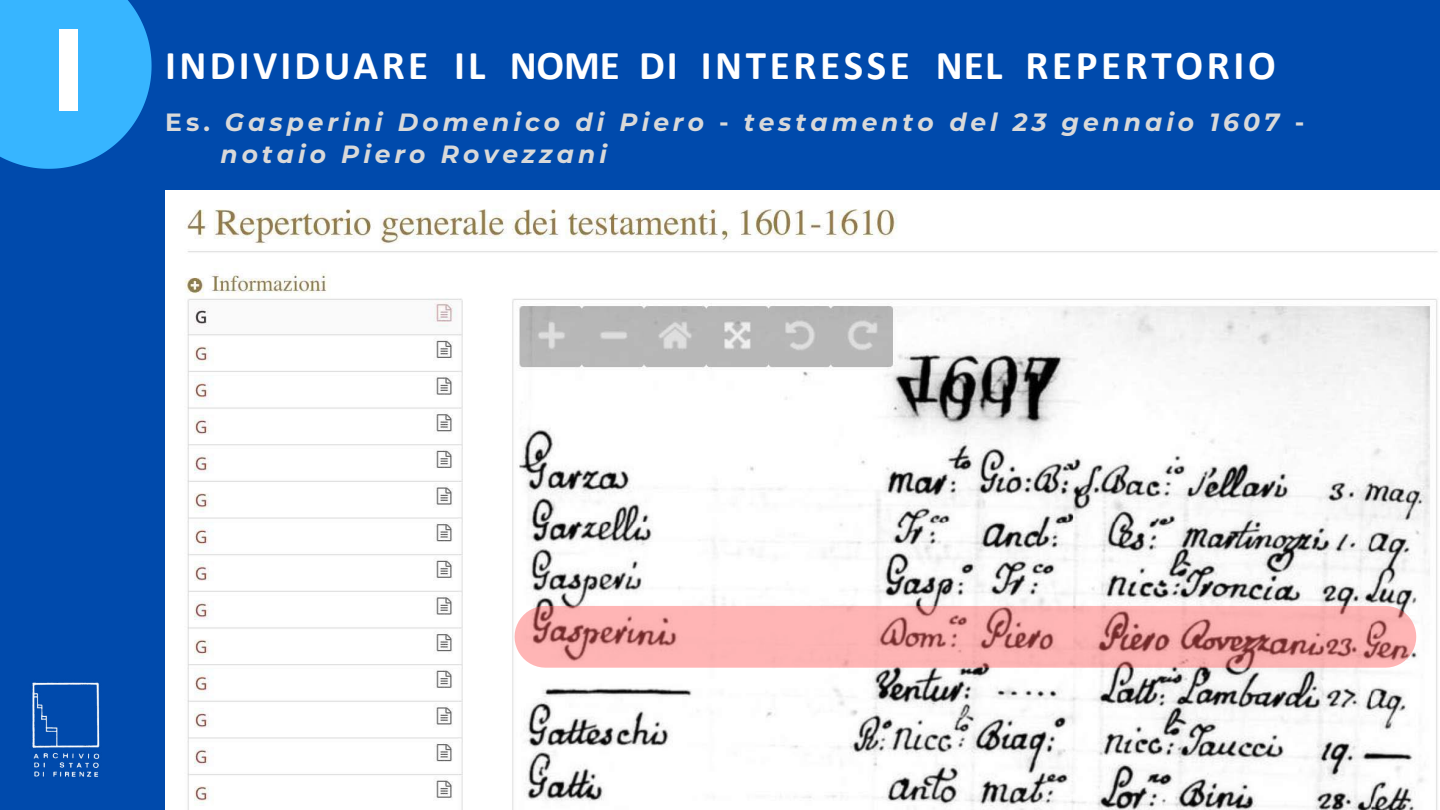
<style>
.page{position:relative;width:1440px;height:810px;background:#004aac}
.page>*{position:absolute;margin:0;border:0;box-sizing:border-box;transform-origin:0 0}
.t1{font:700 120px "Gill Sans";color:#fff}
.t2{font:700 41px "Calibri";letter-spacing:.085em;color:#fff}
.t3{font:italic 700 25px "Montserrat";letter-spacing:.16em;color:#d9d9d9}
.s1{font-style:normal}
</style>
<div class="page">
<img style="left:165px;top:191px;width:1275px;height:619px">
<svg style="left:515px;top:606px;width:901px;height:62px;background:#eda5a5"></svg>
<svg style="left:0;top:0;width:152px;height:169px;background:#30a8f5"></svg>
<img style="left:32px;top:682px;width:68px;height:95px">
<h2 class="t1" style="left:36px;top:-2px;width:68px">1</h2>
<p class="t2" style="left:165px;top:37px;width:1112px">INDIVIDUARE IL NOME DI INTERESSE NEL REPERTORIO</p>
<p class="t3" style="left:165px;top:104px;width:1141px"><span class="s1">Es.</span> Gasperini Domenico di Piero <span class="s1">-</span> testamento del 23 gennaio 1607 <span class="s1">-</span></p>
<p class="t3" style="left:221px;top:136px;width:388px">notaio Piero Rovezzani</p>
</div>
